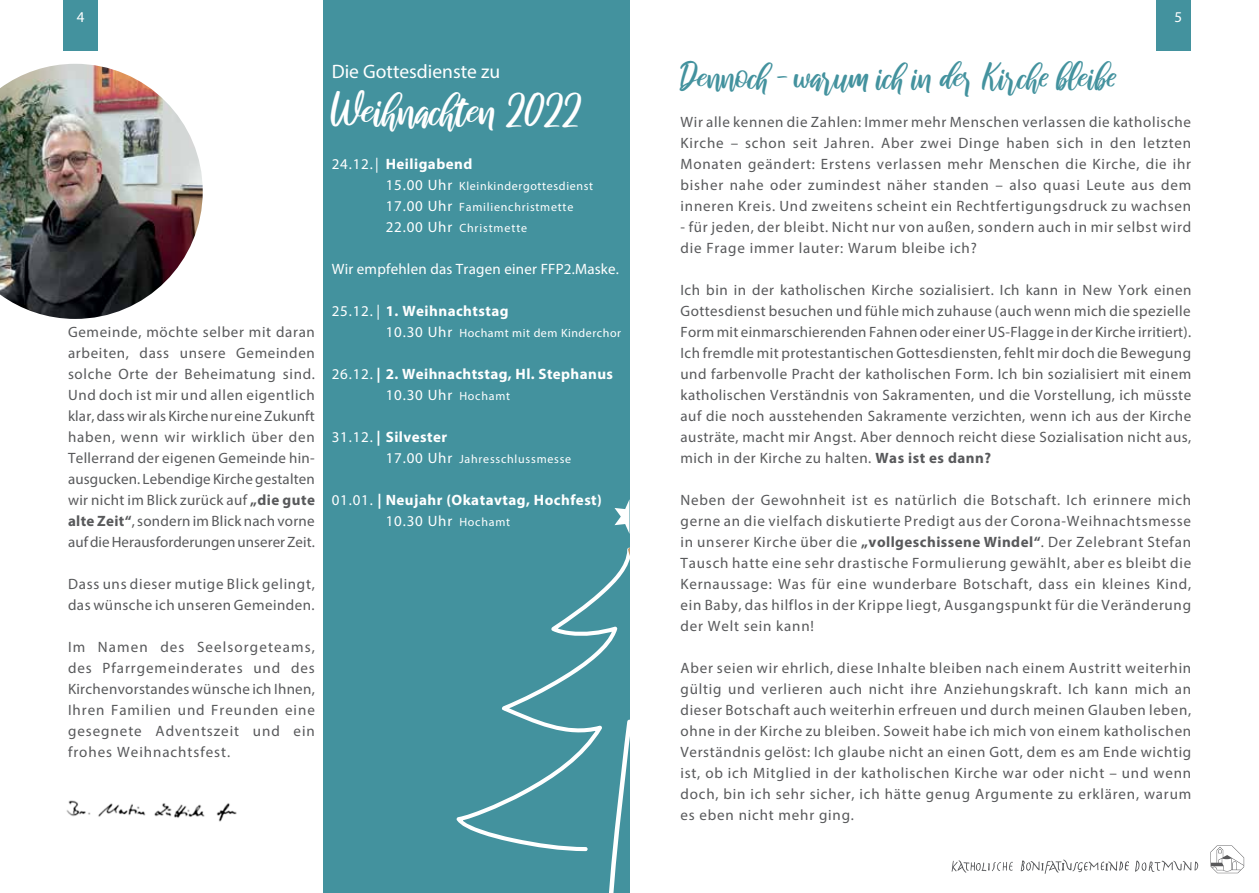
<style>
.page{position:relative;width:1259px;height:893px;background:#fff}
.page>*{position:absolute;margin:0;border:0;box-sizing:border-box;transform-origin:0 0}
.t1{font:45px "raustila";color:#fff}
.t2{font:36px "raustila";color:#43929e}
.t3{font:19.5px "Myriad Pro";color:#fff}
.t4{font:15px/21px "Myriad Pro";letter-spacing:.055em;color:#58595b;text-align:justify}
.t5{font:700 15px/21px "Myriad Pro";letter-spacing:.03em;color:#fff}
.t6{font:15px "Myriad Pro";letter-spacing:.015em;color:#fff}
.t7{font:12px/21px "Myriad Pro";letter-spacing:.065em;color:#fff}
.t8{font:12px "Myriad Pro";letter-spacing:.045em;color:#fff}
.s1{font-weight:700}
.s2{font-weight:400}
.s3{font-size:15px}
.s4{font-weight:400;font-size:12px}
</style>
<div class="page">
<div style="left:1157px;top:0;width:34px;height:51px;background:#43929e"></div>
<div style="left:64px;top:0;width:34px;height:51px;background:#43929e"></div>
<svg style="left:1210px;top:845px;width:34px;height:28px"></svg>
<svg style="left:951px;top:859px;width:247px;height:15px"></svg>
<div style="left:323px;top:0;width:306px;height:893px;background:#43929e"></div>
<svg style="left:456px;top:585px;width:151px;height:266px"></svg>
<svg style="left:614px;top:500px;width:15px;height:33px"></svg>
<svg style="left:607px;top:547px;width:22px;height:346px"></svg>
<img style="left:0;top:64px;width:203px;height:255px">
<img style="left:66px;top:800px;width:171px;height:22px">
<p class="t6" style="left:77px;top:8px;width:9px">4</p>
<p class="t6" style="left:1174px;top:8px;width:9px">5</p>
<p class="t4" style="left:68px;top:321px;width:248px">Gemeinde, möchte selber mit daran arbeiten, dass unsere Gemeinden solche Orte der Beheimatung sind.<br>Und doch ist mir und allen eigentlich klar, dass wir als Kirche nur eine Zukunft haben, wenn wir wirklich über den Tellerrand der eigenen Gemeinde hin&shy;ausgucken. Lebendige Kirche gestalten wir nicht im Blick zurück auf <span class="s1">„die gute alte Zeit“</span>, sondern im Blick nach vorne auf die Herausforderungen unserer Zeit.</p>
<p class="t4" style="left:68px;top:573px;width:248px">Dass uns dieser mutige Blick gelingt, das wünsche ich unseren Gemeinden.</p>
<p class="t4" style="left:68px;top:636px;width:248px">Im Namen des Seelsorgeteams, des Pfarrgemeinderates und des Kirchenvorstandes wünsche ich Ihnen, Ihren Familien und Freunden eine gesegnete Adventszeit und ein frohes Weihnachtsfest.</p>
<h3 class="t3" style="left:332px;top:60px;width:170px">Die Gottesdienste zu</h3>
<h1 class="t1" style="left:332px;top:86px;width:251px">Weihnachten 2022</h1>
<p class="t5" style="left:332px;top:153px;width:142px"><span class="s2">24.12. |</span> Heiligabend</p>
<p class="t7" style="left:386px;top:175px;width:209px"><span class="s3">15.00 Uhr</span> Kleinkindergottesdienst<br><span class="s3">17.00 Uhr</span> Familienchristmette<br><span class="s3">22.00 Uhr</span> Christmette</p>
<p class="t6" style="left:332px;top:260px;width:289px">Wir empfehlen das Tragen einer FFP2.Maske.</p>
<p class="t5" style="left:332px;top:300px;width:178px"><span class="s2">25.12. |</span> 1. Weihnachtstag</p>
<p class="t8" style="left:386px;top:325px;width:237px"><span class="s3">10.30 Uhr</span> Hochamt mit dem Kinderchor</p>
<p class="t5" style="left:386px;top:363px;width:229px;text-indent:-54px"><span class="s2">26.12.</span> | 2. Weihnachtstag, Hl. Stephanus<br><span class="s2">10.30 Uhr</span> <span class="s4">Hochamt</span></p>
<p class="t5" style="left:332px;top:426px;width:117px"><span class="s2">31.12.</span> | Silvester</p>
<p class="t7" style="left:386px;top:448px;width:187px"><span class="s3">17.00 Uhr</span> Jahresschlussmesse</p>
<p class="t5" style="left:386px;top:489px;width:218px;text-indent:-54px"><span class="s2">01.01.</span> | Neujahr (Okatavtag, Hochfest)<br><span class="s2">10.30 Uhr</span> <span class="s4">Hochamt</span></p>
<h2 class="t2" style="left:680px;top:58px;width:438px">Dennoch – warum ich in der Kirche bleibe</h2>
<p class="t4" style="left:680px;top:111px;width:512px">Wir alle kennen die Zahlen: Immer mehr Menschen verlassen die katholische Kirche – schon seit Jahren. Aber zwei Dinge haben sich in den letzten Monaten geändert: Erstens verlassen mehr Menschen die Kirche, die ihr bisher nahe oder zumindest näher standen – also quasi Leute aus dem inneren Kreis. Und zweitens scheint ein Rechtfertigungsdruck zu wachsen</p>
<p class="t4" style="left:680px;top:216px;width:512px">- für jeden, der bleibt. Nicht nur von außen, sondern auch in mir selbst wird die Frage immer lauter: Warum bleibe ich?</p>
<p class="t4" style="left:680px;top:279px;width:512px">Ich bin in der katholischen Kirche sozialisiert. Ich kann in New York einen Gottesdienst besuchen und fühle mich zuhause (auch wenn mich die spezielle Form mit einmarschierenden Fahnen oder einer US-Flagge in der Kirche irritiert).<br>Ich fremdle mit protestantischen Gottesdiensten, fehlt mir doch die Bewegung und farbenvolle Pracht der katholischen Form. Ich bin sozialisiert mit einem katholischen Verständnis von Sakramenten, und die Vorstellung, ich müsste auf die noch ausstehenden Sakramente verzichten, wenn ich aus der Kirche austräte, macht mir Angst. Aber dennoch reicht diese Sozialisation nicht aus, mich in der Kirche zu halten. <span class="s1">Was ist es dann?</span></p>
<p class="t4" style="left:680px;top:489px;width:512px">Neben der Gewohnheit ist es natürlich die Botschaft. Ich erinnere mich gerne an die vielfach diskutierte Predigt aus der Corona-Weihnachtsmesse in unserer Kirche über die <span class="s1">„vollgeschissene Windel“</span>. Der Zelebrant Stefan Tausch hatte eine sehr drastische Formulierung gewählt, aber es bleibt die Kernaussage: Was für eine wunderbare Botschaft, dass ein kleines Kind, ein Baby, das hilflos in der Krippe liegt, Ausgangspunkt für die Veränderung der Welt sein kann!</p>
<p class="t4" style="left:680px;top:657px;width:512px">Aber seien wir ehrlich, diese Inhalte bleiben nach einem Austritt weiterhin gültig und verlieren auch nicht ihre Anziehungskraft. Ich kann mich an dieser Botschaft auch weiterhin erfreuen und durch meinen Glauben leben, ohne in der Kirche zu bleiben. Soweit habe ich mich von einem katholischen Verständnis gelöst: Ich glaube nicht an einen Gott, dem es am Ende wichtig ist, ob ich Mitglied in der katholischen Kirche war oder nicht – und wenn doch, bin ich sehr sicher, ich hätte genug Argumente zu erklären, warum es eben nicht mehr ging.</p>
</div>
